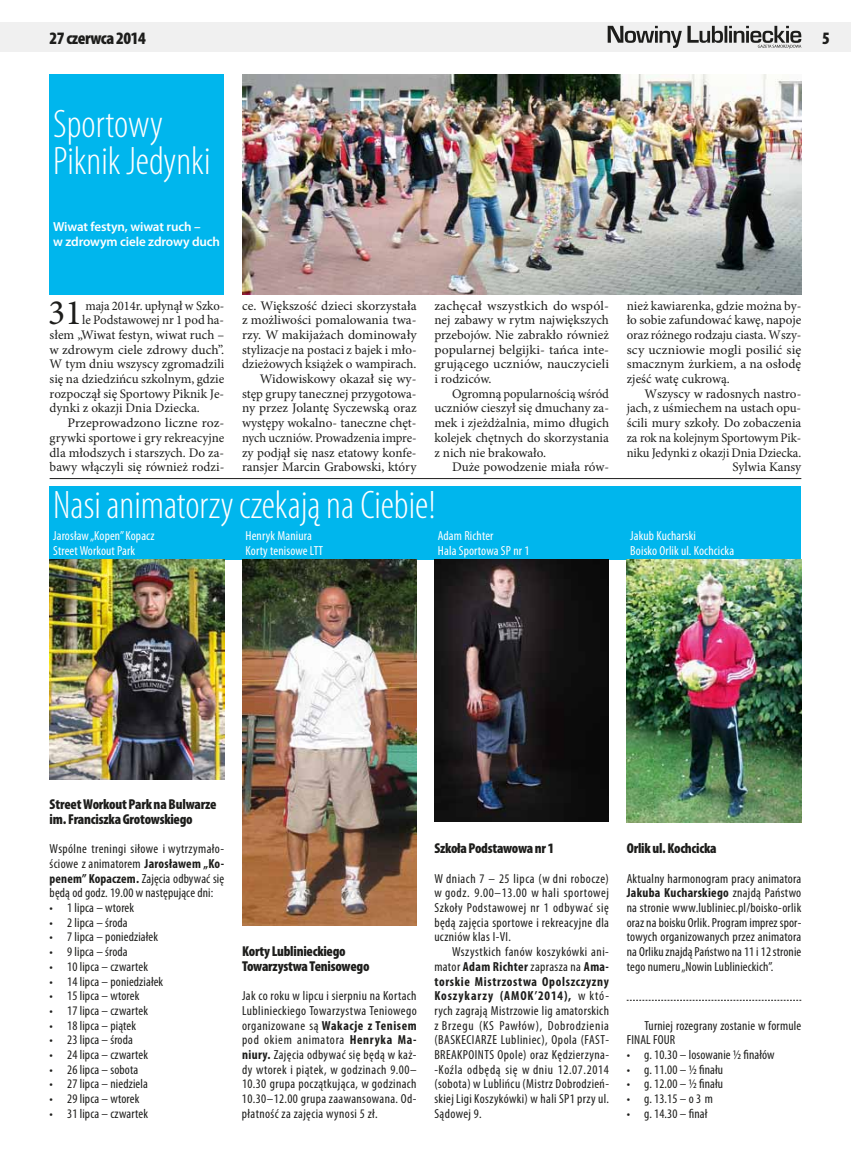
<style>
.page{position:relative;width:851px;height:1152px;background:#fff}
.page>*{position:absolute;margin:0;border:0;box-sizing:border-box;transform-origin:0 0}
.t1{font:300 condensed 40px/37.5px "Myriad Pro";color:#fff}
.t2{font:35.75px "Minion Pro";color:#1d1d1b}
.t3{font:900 condensed 17.5px "Myriad Pro";letter-spacing:-.025em;color:#1d1d1b}
.t4{font:900 condensed 14.38px/14.8px "Myriad Pro";letter-spacing:-.015em;color:#1d1d1b}
.t5{font:condensed 13.12px/14.6px "Myriad Pro";letter-spacing:.01em;color:#1d1d1b;text-align:justify}
.t6{font:13.12px/14.8px "Minion Pro";color:#1d1d1b;text-align:right}
.t7{font:13.12px/14.8px "Minion Pro";color:#1d1d1b;text-align:justify;scale:1.05 1}
.t8{font:condensed 13.12px/14.6px "Myriad Pro";letter-spacing:.01em;color:#fff}
.t9{font:13.12px "Minion Pro";color:#1d1d1b;scale:1.04 1}
.t10{font:600 13.12px/14.6px "Myriad Pro";letter-spacing:-.01em;color:#fff}
.t11{font:13.12px "Minion Pro";color:#1d1d1b;scale:.96 1}
.s1{font-weight:700}
</style>
<div class="page">
<div style="left:0;top:22px;width:850px;height:30px;background:#f0f0f0"></div>
<svg style="left:607px;top:26px;width:194px;height:23px"></svg>
<div style="left:50px;top:74px;width:174px;height:221px;background:#00b6ed"></div>
<div style="left:50px;top:486px;width:751px;height:73px;background:#00b6ed"></div>
<hr style="left:50px;top:478px;width:751px;height:1px;background:#1d1d1b">
<svg style="left:626px;top:1000px;width:175px;height:1px"></svg>
<img style="left:242px;top:74px;width:559px;height:221px">
<img style="left:434px;top:559px;width:175px;height:262px">
<img style="left:242px;top:559px;width:174px;height:366px">
<img style="left:626px;top:559px;width:175px;height:263px">
<img style="left:50px;top:559px;width:174px;height:221px">
<h3 class="t3" style="left:50px;top:28px;width:98px">27 czerwca 2014</h3>
<h3 class="t3" style="left:822px;top:28px;width:9px">5</h3>
<h1 class="t1" style="left:53px;top:106px;width:159px">Sportowy<br>Piknik Jedynki</h1>
<p class="t10" style="left:53px;top:219px;width:168px">Wiwat festyn, wiwat ruch –<br>w zdrowym ciele zdrowy duch</p>
<h2 class="t2" style="left:48px;top:289px;width:36px">31</h2>
<p class="t11" style="left:85px;top:296px;width:146px">maja 2014r. upłynął w Szko-</p>
<p class="t6" style="left:82px;top:313px;width:143px">le Podstawowej nr 1 pod ha-</p>
<p class="t6" style="left:50px;top:327px;width:176px">słem „Wiwat festyn, wiwat ruch –</p>
<p class="t9" style="left:50px;top:341px;width:169px">w zdrowym ciele zdrowy duch”.</p>
<p class="t6" style="left:50px;top:357px;width:176px">W tym dniu wszyscy zgromadzili</p>
<p class="t6" style="left:50px;top:371px;width:176px">się na dziedzińcu szkolnym, gdzie</p>
<p class="t6" style="left:50px;top:386px;width:176px">rozpoczął się Sportowy Piknik Je-</p>
<p class="t6" style="left:50px;top:401px;width:152px">dynki z okazji Dnia Dziecka.</p>
<p class="t9" style="left:67px;top:414px;width:152px">Przeprowadzono liczne roz-</p>
<p class="t6" style="left:50px;top:430px;width:176px">grywki sportowe i gry rekreacyjne</p>
<p class="t6" style="left:50px;top:445px;width:176px">dla młodszych i starszych. Do za-</p>
<p class="t6" style="left:50px;top:460px;width:176px">bawy włączyli się również rodzi-</p>
<p class="t6" style="left:242px;top:298px;width:176px">ce. Większość dzieci skorzystała z możliwości pomalowania twa&shy;rzy. W makijażach dominowały stylizacje na postaci z bajek i mło&shy;dzieżowych książek o wampirach.<br>Widowiskowy okazał się wy&shy;stęp grupy tanecznej przygotowa&shy;ny przez Jolantę Syczewską oraz występy wokalno- taneczne chęt&shy;nych uczniów. Prowadzenia impre&shy;zy podjął się nasz etatowy konfe&shy;ransjer Marcin Grabowski, który</p>
<p class="t7" style="left:434px;top:298px;width:168px">zachęcał wszystkich do wspól&shy;nej zabawy w rytm największych przebojów. Nie zabrakło również popularnej belgijki- tańca inte&shy;grującego uczniów, nauczycieli i rodziców.</p>
<p class="t6" style="left:434px;top:386px;width:176px;text-align:justify;text-indent:18px">Ogromną popularnością wśród uczniów cieszył się dmuchany za&shy;mek i zjeżdżalnia, mimo długich kolejek chętnych do skorzystania z nich nie brakowało.</p>
<p class="t6" style="left:452px;top:460px;width:158px">Duże powodzenie miała rów-</p>
<h1 class="t1" style="left:53px;top:486px;width:384px">Nasi animatorzy czekają na Ciebie!</h1>
<p class="t6" style="left:626px;top:298px;width:176px;text-align:justify">nież kawiarenka, gdzie można by&shy;ło sobie zafundować kawę, napoje oraz różnego rodzaju ciasta. Wszy&shy;scy uczniowie mogli posilić się smacznym żurkiem, a na osłodę zjeść watę cukrową.</p>
<p class="t6" style="left:626px;top:386px;width:176px">Wszyscy w radosnych nastro&shy;jach, z uśmiechem na ustach opu&shy;ścili mury szkoły. Do zobaczenia za rok na kolejnym Sportowym Pik&shy;niku Jedynki z okazji Dnia Dziecka.<br>Sylwia Kansy</p>
<p class="t8" style="left:53px;top:528px;width:103px">Jarosław „Kopen” Kopacz<br>Street Workout Park</p>
<p class="t8" style="left:630px;top:528px;width:105px">Jakub Kucharski<br>Boisko Orlik ul. Kochcicka</p>
<p class="t8" style="left:245px;top:528px;width:79px">Henryk Maniura<br>Korty tenisowe LTT</p>
<p class="t8" style="left:438px;top:528px;width:93px">Adam Richter<br>Hala Sportowa SP nr 1</p>
<p class="t4" style="left:50px;top:797px;width:168px">Street Workout Park na Bulwarze im. Franciszka Grotowskiego</p>
<p class="t5" style="left:50px;top:841px;width:176px">Wspólne treningi siłowe i wytrzymało&shy;ściowe z animatorem <span class="s1">Jarosławem „Ko&shy;penem” Kopaczem.</span> Zajęcia odbywać się będą od godz. 19.00 w następujące dni:</p>
<p class="t5" style="left:50px;top:900px;width:86px">• 1 lipca – wtorek</p>
<p class="t5" style="left:50px;top:915px;width:80px">• 2 lipca – środa</p>
<p class="t5" style="left:50px;top:929px;width:110px">• 7 lipca – poniedziałek</p>
<p class="t5" style="left:50px;top:944px;width:80px">• 9 lipca – środa</p>
<p class="t5" style="left:50px;top:959px;width:100px">• 10 lipca – czwartek</p>
<p class="t5" style="left:50px;top:973px;width:115px">• 14 lipca – poniedziałek</p>
<p class="t5" style="left:50px;top:988px;width:91px">• 15 lipca – wtorek</p>
<p class="t5" style="left:50px;top:1003px;width:100px">• 17 lipca – czwartek</p>
<p class="t5" style="left:50px;top:1017px;width:88px">• 18 lipca – piątek</p>
<p class="t5" style="left:50px;top:1032px;width:85px">• 23 lipca – środa</p>
<p class="t5" style="left:50px;top:1047px;width:100px">• 24 lipca – czwartek</p>
<p class="t5" style="left:50px;top:1062px;width:90px">• 26 lipca – sobota</p>
<p class="t5" style="left:50px;top:1076px;width:100px">• 27 lipca – niedziela</p>
<p class="t5" style="left:50px;top:1091px;width:91px">• 29 lipca – wtorek</p>
<p class="t5" style="left:50px;top:1106px;width:100px">• 31 lipca – czwartek</p>
<p class="t4" style="left:242px;top:944px;width:129px">Korty Lublinieckiego<br>Towarzystwa Tenisowego</p>
<p class="t5" style="left:242px;top:988px;width:176px">Jak co roku w lipcu i sierpniu na Kortach Lublinieckiego Towarzystwa Teniowego organizowane są <span class="s1">Wakacje z Tenisem </span>pod okiem animatora <span class="s1">Henryka Ma&shy;niury.</span> Zajęcia odbywać się będą w każ&shy;dy wtorek i piątek, w godzinach 9.00– 10.30 grupa początkująca, w godzinach 10.30–12.00 grupa zaawansowana. Od&shy;płatność za zajęcia wynosi 5 zł.</p>
<p class="t4" style="left:434px;top:841px;width:121px">Szkoła Podstawowa nr 1</p>
<p class="t5" style="left:434px;top:871px;width:176px">W dniach 7 – 25 lipca (w dni robocze) w godz. 9.00–13.00 w hali sportowej Szkoły Podstawowej nr 1 odbywać się będą zajęcia sportowe i rekreacyjne dla uczniów klas I-VI.</p>
<p class="t5" style="left:434px;top:944px;width:176px;text-indent:18px">Wszystkich fanów koszykówki ani&shy;mator <span class="s1">Adam Richter</span> zaprasza na <span class="s1">Ama&shy;torskie Mistrzostwa Opolszczyzny Koszykarzy (AMOK’2014),</span> w któ&shy;rych zagrają Mistrzowie lig amatorskich z Brzegu (KS Pawłów), Dobrodzienia (BASKECIARZE Lubliniec), Opola (FAST-BREAKPOINTS Opole) oraz Kędzierzyna--Koźla odbędą się w dniu 12.07.2014 (sobota) w Lublińcu (Mistrz Dobrodzień&shy;skiej Ligi Koszykówki) w hali SP1 przy ul.<br>Sądowej 9.</p>
<p class="t4" style="left:626px;top:841px;width:91px">Orlik ul. Kochcicka</p>
<p class="t5" style="left:626px;top:871px;width:176px">Aktualny harmonogram pracy animatora <span class="s1">Jakuba Kucharskiego</span> znajdą Państwo na stronie www.lubliniec.pl/boisko-orlik oraz na boisku Orlik. Program imprez spor&shy;towych organizowanych przez animatora na Orliku znajdą Państwo na 11 i 12 stronie tego numeru „Nowin Lublinieckich”.</p>
<p class="t5" style="left:626px;top:1017px;width:176px;text-indent:18px">Turniej rozegrany zostanie w formule<br>FINAL FOUR</p>
<p class="t5" style="left:626px;top:1047px;width:149px">• g. 10.30 – losowanie ½ finałów</p>
<p class="t5" style="left:626px;top:1062px;width:98px">• g. 11.00 – ½ finału</p>
<p class="t5" style="left:626px;top:1076px;width:98px">• g. 12.00 – ½ finału</p>
<p class="t5" style="left:626px;top:1091px;width:88px">• g. 13.15 – o 3 m</p>
<p class="t5" style="left:626px;top:1106px;width:82px">• g. 14.30 – finał</p>
</div>
